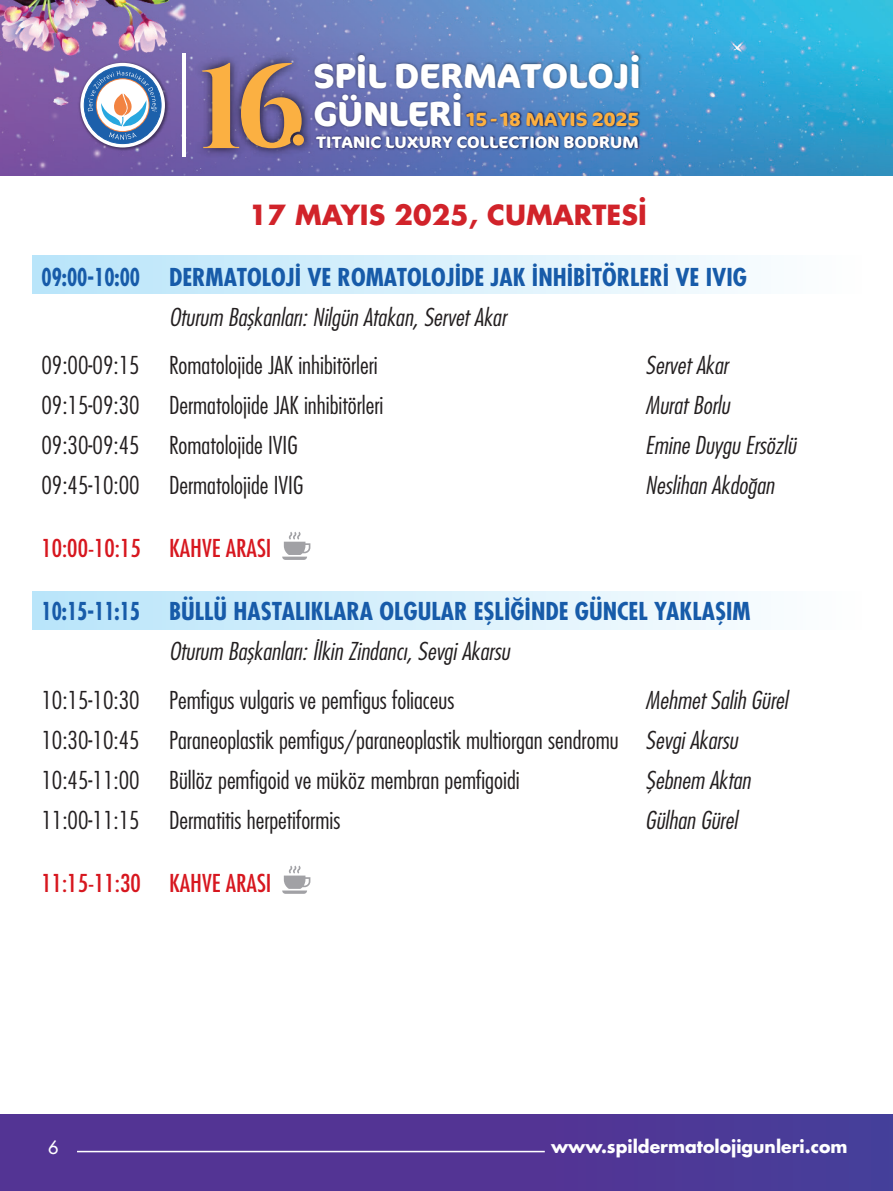
<style>
.page{position:relative;width:893px;height:1191px;background:#fff}
.page>*{position:absolute;margin:0;border:0;box-sizing:border-box;transform-origin:0 0}
.t1{font:700 34.8px/38.4px "Cocon";color:#fff}
.t2{font:27px "Futura Bold Tr";color:#d1232a}
.t3{font:24px/39.9px "Futura Cond Light Tr";color:#231f20;scale:1.05 1}
.t4{font:24px "Futura Cond Light Ita Tr";color:#231f20;scale:1.05 1}
.t5{font:24px "Futura Cond Bold Tr";color:#175ba9;scale:.87 1}
.t6{font:24px "Futura Cond Nr Tr";color:#d7171f;scale:1.05 1}
.t7{font:700 19.2px "Cocon";color:#fbb042}
.t8{font:18px "Futura Normal Tr";color:#fff}
.t9{font:17.4px "Futura Bold Tr";color:#fff}
.t10{font:700 16.5px "Cocon";color:#fff}
.s1{font-family:"Futura Cond Light Ita Tr"}
</style>
<div class="page">
<img style="left:0;top:0;width:893px;height:176px">
<div style="left:0;top:1115px;width:893px;height:76px;background:#533494"></div>
<hr style="left:182px;top:53px;width:3px;height:104px;background:#fff">
<img style="left:78px;top:60px;width:92px;height:93px">
<svg style="left:80px;top:63px;width:85px;height:84px"></svg>
<div style="left:84px;top:67px;width:77px;height:77px;background:#1c60ab;border-radius:50%"></div>
<div style="left:84px;top:66px;width:77px;height:78px;border:1px solid #1c60ab;border-radius:50%"></div>
<svg style="left:88px;top:71px;width:69px;height:69px"></svg>
<img style="left:318px;top:51px;width:328px;height:90px">
<img style="left:189px;top:49px;width:129px;height:113px">
<svg style="left:202px;top:61px;width:100px;height:87px;background:#a37e6f"></svg>
<div style="left:293px;top:134px;width:11px;height:11px;background:#fbb042;border-radius:50%"></div>
<img style="left:314px;top:132px;width:329px;height:24px">
<img style="left:464px;top:107px;width:179px;height:28px">
<hr style="left:77px;top:1150px;width:468px;height:2px;background:#fff">
<div style="left:32px;top:255px;width:829px;height:38px;background:linear-gradient(to right,#b8e4fa,#fefefe)"></div>
<div style="left:32px;top:591px;width:829px;height:38px;background:linear-gradient(to right,#b8e4fa,#fefefe)"></div>
<svg style="left:282px;top:532px;width:28px;height:28px"></svg>
<svg style="left:282px;top:865px;width:28px;height:28px"></svg>
<h1 class="t1" style="left:313px;top:57px;width:329px">SPİL DERMATOLOJİ<br>GÜNLERİ</h1>
<p class="t10" style="left:316px;top:132px;width:324px">TITANIC LUXURY COLLECTION BODRUM</p>
<p class="t7" style="left:466px;top:107px;width:174px">15- 18 MAYIS 2025</p>
<p class="t2" style="left:249px;top:196px;width:399px">17 MAYIS 2025, CUMARTESİ</p>
<p class="t5" style="left:41px;top:261px;width:812px">09:00-10:00 DERMATOLOJİ VE ROMATOLOJİDE JAK İNHİBİTÖRLERİ VE IVIG</p>
<p class="t4" style="left:169px;top:302px;width:323px">Oturum Başkanları: Nilgün Atakan, Servet Akar</p>
<p class="t3" style="left:41px;top:345px;width:322px">09:00-09:15 Romatolojide JAK inhibitörleri</p>
<p class="t4" style="left:645px;top:350px;width:80px">Servet Akar</p>
<p class="t3" style="left:41px;top:385px;width:327px">09:15-09:30 Dermatolojide JAK inhibitörleri</p>
<p class="t4" style="left:645px;top:390px;width:82px">Murat Borlu</p>
<p class="t3" style="left:41px;top:425px;width:246px">09:30-09:45 Romatolojide IVIG</p>
<p class="t4" style="left:645px;top:430px;width:145px">Emine Duygu Ersözlü</p>
<p class="t3" style="left:41px;top:465px;width:251px">09:45-10:00 Dermatolojide IVIG</p>
<p class="t4" style="left:645px;top:470px;width:124px">Neslihan Akdoğan</p>
<p class="t6" style="left:41px;top:533px;width:221px">10:00-10:15 KAHVE ARASI</p>
<p class="t5" style="left:41px;top:596px;width:817px">10:15-11:15 BÜLLÜ HASTALIKLARA OLGULAR EŞLİĞİNDE GÜNCEL YAKLAŞIM</p>
<p class="t4" style="left:169px;top:636px;width:326px">Oturum Başkanları: İlkin Zindancı, Sevgi Akarsu</p>
<p class="t3" style="left:41px;top:679px;width:395px">10:15-10:30 Pemfigus vulgaris ve pemfigus foliaceus</p>
<p class="t4" style="left:645px;top:685px;width:137px">Mehmet Salih Gürel</p>
<p class="t3" style="left:41px;top:719px;width:664px">10:30-10:45 Paraneoplastik pemfigus/paraneoplastik multiorgan sendromu <span class="s1">Sevgi Akarsu<br></span>10:45-11:00 Büllöz pemfigoid ve müköz membran pemfigoidi</p>
<p class="t4" style="left:645px;top:765px;width:102px">Şebnem Aktan</p>
<p class="t3" style="left:41px;top:799px;width:286px">11:00-11:15 Dermatitis herpetiformis</p>
<p class="t4" style="left:645px;top:805px;width:89px">Gülhan Gürel</p>
<p class="t6" style="left:41px;top:868px;width:221px">11:15-11:30 KAHVE ARASI</p>
<p class="t8" style="left:48px;top:1135px;width:12px">6</p>
<p class="t9" style="left:551px;top:1133px;width:298px">www.spildermatolojigunleri.com</p>
</div>
